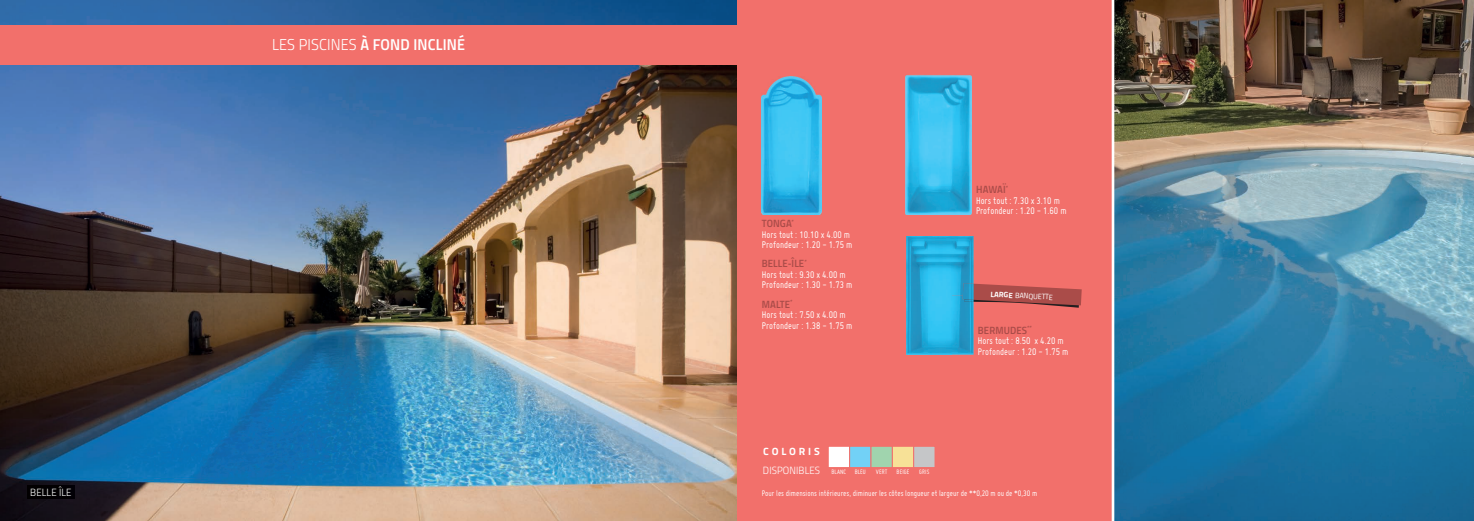
<style>
.page{position:relative;width:1474px;height:521px;background:#fff}
.page>*{position:absolute;margin:0;border:0;box-sizing:border-box;transform-origin:0 0}
.t1{font:15.75px "Titillium Semibold Upright";letter-spacing:.01em;color:#fff}
.t2{font:10.5px/10.5px "Miso";color:#fff}
.t3{font:10.5px "Titillium Semibold Upright";letter-spacing:.01em;color:#aa4c49}
.t4{font:10.5px "Titillium Light Upright";letter-spacing:.01em;color:#fff}
.t5{font:700 10.5px "Titillium";letter-spacing:.27em;color:#fff}
.t6{font:8.75px "Miso";color:#fff}
.t7{font:7.7px "Titillium Regular Upright";color:#fff}
.t8{font:7px "Miso";letter-spacing:.01em;color:#fff}
.s1{font-family:"Titillium Light Upright"}
.s2{font-family:"Miso";font-size:7px}
.s3{font-family:"Titillium";font-weight:700}
</style>
<div class="page">
<div style="left:701px;top:0;width:772px;height:521px;background:#f2706b"></div>
<img style="left:0;top:0;width:737px;height:521px">
<img style="left:761px;top:77px;width:60px;height:138px">
<img style="left:905px;top:75px;width:66px;height:139px">
<div style="left:0;top:25px;width:737px;height:39px;background:#f2706b"></div>
<img style="left:1111px;top:0;width:362px;height:521px">
<img style="left:906px;top:236px;width:67px;height:119px">
<svg style="left:962px;top:283px;width:119px;height:25px"></svg>
<img style="left:962px;top:283px;width:11px;height:17px">
<img style="left:28px;top:485px;width:46px;height:13px">
<div style="left:828px;top:446px;width:21px;height:22px;background:#fff;border:1px solid #f2706b"></div>
<div style="left:849px;top:446px;width:22px;height:22px;background:#72d1f6;border:1px solid #f2706b"></div>
<div style="left:870px;top:446px;width:22px;height:22px;background:#a0d4ae;border:1px solid #f2706b"></div>
<div style="left:892px;top:446px;width:22px;height:22px;background:#f7e197;border:1px solid #f2706b"></div>
<div style="left:913px;top:446px;width:22px;height:22px;background:#c5c6c8;border:1px solid #f2706b"></div>
<p class="t4" style="left:30px;top:484px;width:43px">BELLE ÎLE</p>
<h1 class="t1" style="left:272px;top:33px;width:194px"><span class="s1">LES PISCINES</span> À FOND INCLINÉ</h1>
<p class="t3" style="left:762px;top:215px;width:34px">TONGA<sup>*</sup></p>
<p class="t2" style="left:761px;top:229px;width:92px">Hors tout : 10.10 x 4.00 m<br>Profondeur : 1.20 - 1.75 m</p>
<p class="t3" style="left:762px;top:256px;width:46px">BELLE-ÎLE<sup>*</sup></p>
<p class="t2" style="left:761px;top:269px;width:92px">Hors tout : 9.30 x 4.00 m<br>Profondeur : 1.30 - 1.73 m</p>
<p class="t3" style="left:762px;top:296px;width:32px">MALTE<sup>*</sup></p>
<p class="t2" style="left:761px;top:309px;width:92px">Hors tout : 7.50 x 4.00 m<br>Profondeur : 1.38 - 1.75 m</p>
<p class="t5" style="left:763px;top:443px;width:58px">COLORIS</p>
<p class="t4" style="left:763px;top:462px;width:104px">DISPONIBLES <span class="s2">BLANC BLEU</span></p>
<p class="t8" style="left:876px;top:468px;width:13px">VERT</p>
<p class="t8" style="left:896px;top:468px;width:14px">BEIGE</p>
<p class="t8" style="left:919px;top:468px;width:12px">GRIS</p>
<p class="t3" style="left:976px;top:181px;width:34px">HAWAÏ<sup>*</sup></p>
<p class="t2" style="left:976px;top:195px;width:92px">Hors tout : 7.30 x 3.10 m<br>Profondeur : 1.20 - 1.60 m</p>
<p class="t7" style="left:991px;top:288px;width:64px;rotate:3deg"><span class="s3">LARGE</span> BANQUETTE</p>
<p class="t3" style="left:977px;top:322px;width:56px">BERMUDES<sup>**</sup></p>
<p class="t2" style="left:977px;top:335px;width:92px">Hors tout : 8.50 x 4.20 m<br>Profondeur : 1.20 - 1.75 m</p>
<p class="t6" style="left:761px;top:488px;width:277px">Pour les dimensions intérieures, diminuer les côtes longueur et largeur de **0,20 m ou de *0,30 m</p>
</div>
